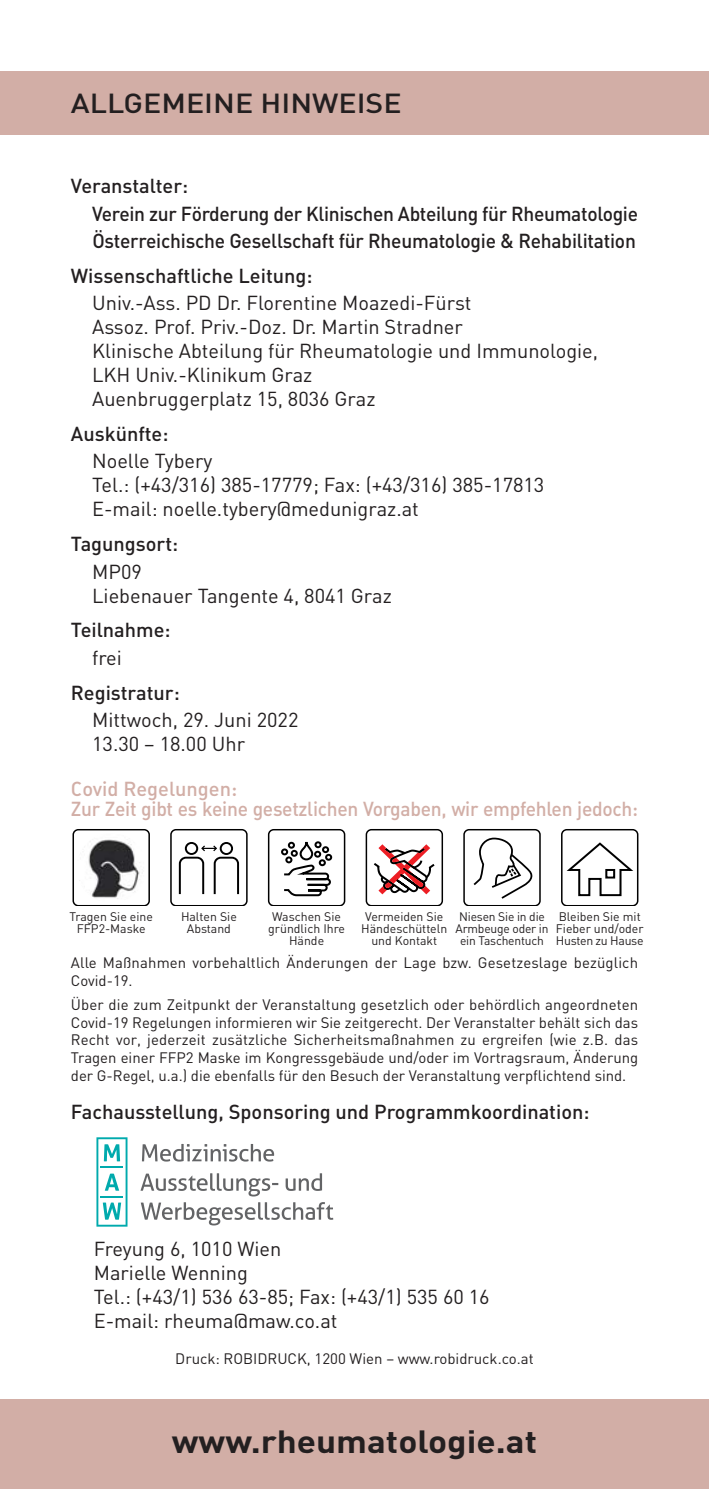
<style>
.page{position:relative;width:709px;height:1489px;background:#fff}
.page>*{position:absolute;margin:0;border:0;box-sizing:border-box;transform-origin:0 0}
.t1{font:700 31.75px "DIN";color:#231f20;scale:1.11 1}
.t2{font:500 27.25px "DIN";color:#231f20;scale:1.11 1}
.t3{font:20px/24px "DIN";color:#231f20}
.t4{font:500 20px/27.5px "DIN";letter-spacing:-.01em;color:#231f20}
.t5{font:20px/20.2px "DIN Medium Alternate";letter-spacing:-.015em;color:#d2aea6}
.t6{font:15px/17.5px "DIN";color:#231f20}
.t7{font:12.25px/12px "DIN";color:#231f20;text-align:center}
</style>
<div class="page">
<div style="left:0;top:71px;width:709px;height:64px;background:#d2aea6"></div>
<div style="left:0;top:1398px;width:709px;height:90px;background:#d2aea6"></div>
<svg style="left:96px;top:1137px;width:31px;height:89px"></svg>
<svg style="left:142px;top:1143px;width:132px;height:18px"></svg>
<svg style="left:140px;top:1173px;width:193px;height:52px"></svg>
<div style="left:72px;top:829px;width:78px;height:77px;border:1px solid #000;border-radius:5px"></div>
<div style="left:170px;top:829px;width:78px;height:77px;border:1px solid #000;border-radius:5px"></div>
<div style="left:220px;top:842px;width:13px;height:13px;border:2px solid #000;border-radius:50%"></div>
<div style="left:185px;top:842px;width:13px;height:13px;border:2px solid #000;border-radius:50%"></div>
<svg style="left:178px;top:844px;width:62px;height:51px"></svg>
<div style="left:268px;top:829px;width:77px;height:77px;border:1px solid #000;border-radius:5px"></div>
<svg style="left:284px;top:863px;width:47px;height:34px"></svg>
<div style="left:285px;top:856px;width:7px;height:7px;border:2px solid #000;border-radius:50%"></div>
<div style="left:281px;top:848px;width:7px;height:7px;border:2px solid #000;border-radius:50%"></div>
<div style="left:291px;top:849px;width:7px;height:7px;border:2px solid #000;border-radius:50%"></div>
<div style="left:299px;top:841px;width:14px;height:19px;border:2px solid #000;border-radius:6px"></div>
<div style="left:319px;top:859px;width:7px;height:7px;border:2px solid #000;border-radius:50%"></div>
<div style="left:325px;top:853px;width:7px;height:7px;border:2px solid #000;border-radius:50%"></div>
<div style="left:322px;top:846px;width:7px;height:7px;border:2px solid #000;border-radius:50%"></div>
<div style="left:314px;top:850px;width:7px;height:7px;border:2px solid #000;border-radius:50%"></div>
<div style="left:314px;top:841px;width:7px;height:7px;border:2px solid #000;border-radius:50%"></div>
<div style="left:288px;top:841px;width:7px;height:7px;border:2px solid #000;border-radius:50%"></div>
<div style="left:365px;top:829px;width:78px;height:77px;border:1px solid #000;border-radius:5px"></div>
<svg style="left:374px;top:844px;width:60px;height:50px"></svg>
<div style="left:463px;top:829px;width:77px;height:77px;border:1px solid #000;border-radius:5px"></div>
<svg style="left:473px;top:837px;width:60px;height:62px"></svg>
<div style="left:561px;top:829px;width:77px;height:77px;border:1px solid #000;border-radius:5px"></div>
<svg style="left:566px;top:842px;width:67px;height:55px"></svg>
<img style="left:76px;top:833px;width:70px;height:69px;border-radius:50%">
<h2 class="t2" style="left:71px;top:94px;width:299px">ALLGEMEINE HINWEISE</h2>
<h3 class="t4" style="left:92px;top:174px;width:547px;text-indent:-21px">Veranstalter:<br>Verein zur Förderung der Klinischen Abteilung für Rheumatologie<br>Österreichische Gesellschaft für Rheumatologie &amp; Rehabilitation</h3>
<h3 class="t4" style="left:71px;top:264px;width:243px">Wissenschaftliche Leitung:</h3>
<h3 class="t3" style="left:92px;top:293px;width:507px">Univ.-Ass. PD Dr. Florentine Moazedi-Fürst<br>Assoz. Prof. Priv.-Doz. Dr. Martin Stradner<br>Klinische Abteilung für Rheumatologie und Immunologie, LKH Univ.-Klinikum Graz<br>Auenbruggerplatz 15, 8036 Graz</h3>
<h3 class="t4" style="left:71px;top:422px;width:99px">Auskünfte:</h3>
<h3 class="t3" style="left:92px;top:451px;width:454px">Noelle Tybery<br>Tel.: (+43/316) 385-17779; Fax: (+43/316) 385-17813<br>E-mail: noelle.tybery@medunigraz.at</h3>
<h3 class="t4" style="left:71px;top:532px;width:109px">Tagungsort:</h3>
<h3 class="t3" style="left:92px;top:561px;width:301px">MP09<br>Liebenauer Tangente 4, 8041 Graz</h3>
<h3 class="t4" style="left:71px;top:619px;width:101px">Teilnahme:</h3>
<h3 class="t3" style="left:92px;top:648px;width:31px">frei</h3>
<h3 class="t4" style="left:71px;top:681px;width:110px">Registratur:</h3>
<h3 class="t3" style="left:92px;top:710px;width:208px">Mittwoch, 29. Juni 2022<br>13.30 – 18.00 Uhr</h3>
<h3 class="t5" style="left:71px;top:780px;width:568px">Covid Regelungen:<br>Zur Zeit gibt es keine gesetzlichen Vorgaben, wir empfehlen jedoch:</h3>
<p class="t7" style="left:69px;top:912px;width:85px">Tragen Sie eine<br>FFP2-Maske</p>
<p class="t7" style="left:181px;top:912px;width:57px">Halten Sie<br>Abstand</p>
<p class="t7" style="left:268px;top:912px;width:78px">Waschen Sie gründlich Ihre<br>Hände</p>
<p class="t7" style="left:361px;top:912px;width:88px">Vermeiden Sie<br>Händeschütteln und Kontakt</p>
<p class="t7" style="left:455px;top:912px;width:95px">Niesen Sie in die<br>Armbeuge oder in ein Taschentuch</p>
<p class="t7" style="left:556px;top:912px;width:89px;text-align:left">Bleiben Sie mit<br>Fieber und/oder<br>Husten zu Hause</p>
<p class="t6" style="left:71px;top:955px;width:568px">Alle Maßnahmen vorbehaltlich Änderungen der Lage bzw. Gesetzeslage bezüglich<br>Covid-19.</p>
<p class="t6" style="left:71px;top:998px;width:568px;text-align:justify">Über die zum Zeitpunkt der Veranstaltung gesetzlich oder behördlich angeordneten Covid-19 Regelungen informieren wir Sie zeitgerecht. Der Veranstalter behält sich das Recht vor, jederzeit zusätzliche Sicherheitsmaßnahmen zu ergreifen (wie z.B. das Tragen einer FFP2 Maske im Kongressgebäude und/oder im Vortragsraum, Änderung der G-Regel, u.a.) die ebenfalls für den Besuch der Veranstaltung verpflichtend sind.</p>
<h3 class="t4" style="left:71px;top:1099px;width:520px">Fachausstellung, Sponsoring und Programmkoordination:</h3>
<h3 class="t3" style="left:94px;top:1238px;width:397px">Freyung 6, 1010 Wien<br>Marielle Wenning<br>Tel.: (+43/1) 536 63-85; Fax: (+43/1) 535 60 16<br>E-mail: rheuma@maw.co.at</h3>
<p class="t6" style="left:175px;top:1351px;width:360px">Druck: ROBIDRUCK, 1200 Wien – www.robidruck.co.at</p>
<h1 class="t1" style="left:172px;top:1430px;width:330px">www.rheumatologie.at</h1>
</div>
